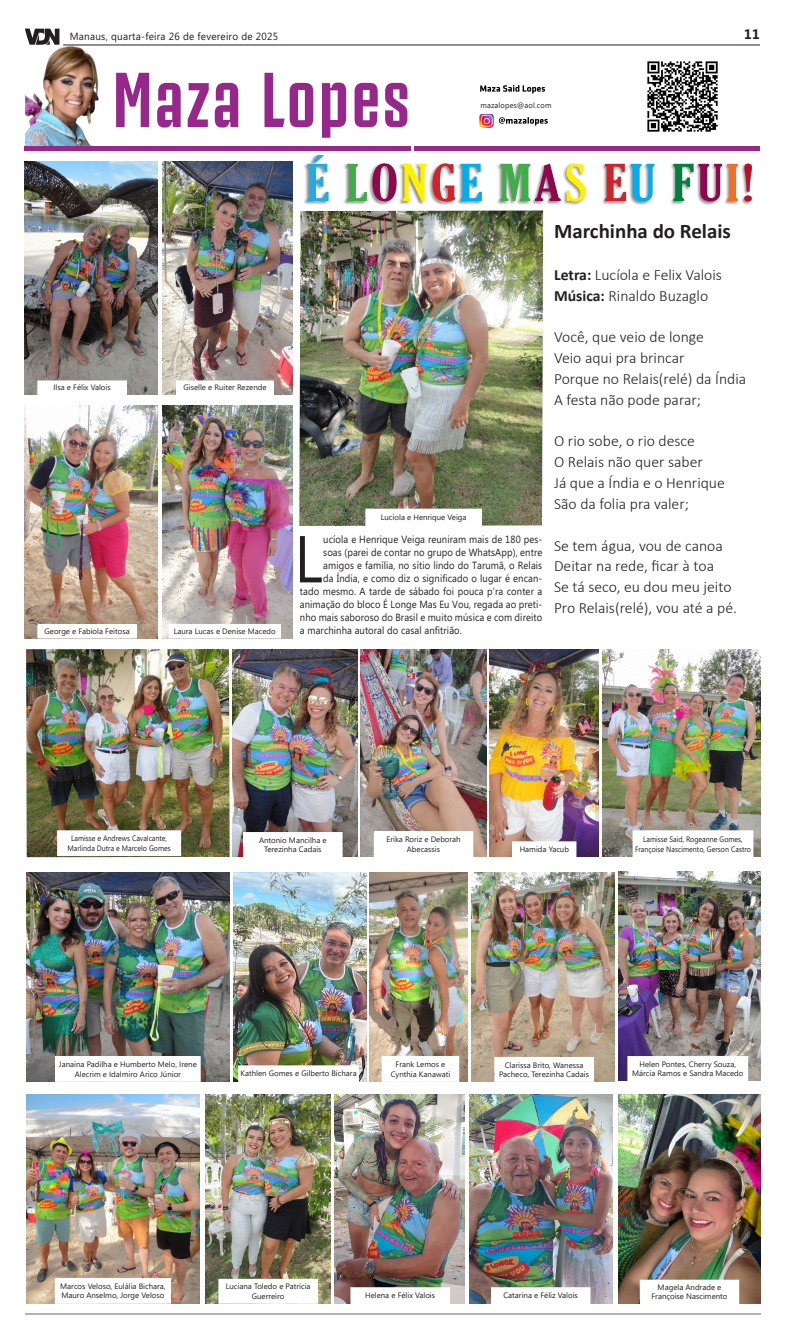
<style>
.page{position:relative;width:787px;height:1340px;background:#fff}
.page>*{position:absolute;margin:0;border:0;box-sizing:border-box;transform-origin:0 0}
.t1{font:700 78.05px "Juventus Fans";letter-spacing:.025em;color:#96288b;scale:.96 1}
.t2{font:66.15px "Microsoft Phags Pa";color:#231f20;scale:.91 1}
.t3{font:extra-condensed 48.91px "Gloucester";letter-spacing:.05em;color:#8f084d;scale:1.26 1}
.t4{font:700 20.82px "Calibri";color:#231f20}
.t5{font:300 15.58px/20.8px "Calibri";color:#231f20}
.t6{font:700 13.91px "Microsoft Phags Pa";color:#231f20;scale:.96 1}
.t7{font:10.41px "Microsoft Phags Pa";letter-spacing:.01em;color:#231f20;scale:.91 1}
.t8{font:10.41px "Microsoft Phags Pa";letter-spacing:.01em;color:#231f20;scale:.96 1}
.t9{font:7.79px/9.4px "Segoe UI";color:#231f20;text-align:center}
.t10{font:7.79px/9.4px "Segoe UI";color:#231f20;text-align:center;scale:.91 1}
.t11{font:7.79px "Microsoft Phags Pa";letter-spacing:.025em;color:#231f20;scale:.96 1}
.s1{color:#26abe0}
.s2{color:#40ad4a}
.s3{color:#fff101}
.s4{color:#d1232a}
.s5{color:#00aeef}
.s6{color:#008040}
.s7{color:#f27021}
.s8{color:#ba0f2b}
.s9{font-weight:700}
</style>
<div class="page">
<hr style="left:63px;top:45px;width:696px;height:1px;background:#231f20">
<svg style="left:25px;top:29px;width:34px;height:15px"></svg>
<hr style="left:25px;top:1313px;width:735px;height:2px;background:#b2b3b7">
<img style="left:25px;top:44px;width:74px;height:102px">
<svg style="left:499px;top:117px;width:48px;height:9px"></svg>
<svg style="left:480px;top:85px;width:64px;height:9px"></svg>
<img style="left:479px;top:114px;width:14px;height:13px">
<hr style="left:414px;top:146px;width:345px;height:4px;background:#96288b">
<hr style="left:25px;top:146px;width:386px;height:4px;background:#96288b">
<img style="left:647px;top:61px;width:71px;height:71px">
<img style="left:26px;top:649px;width:203px;height:208px">
<img style="left:26px;top:1094px;width:174px;height:209px">
<img style="left:299px;top:210px;width:244px;height:316px">
<div style="left:303px;top:154px;width:449px;height:52px;background:#231f20;opacity:.5"></div>
<div style="left:58px;top:830px;width:122px;height:25px;background:#fff"></div>
<div style="left:57px;top:830px;width:124px;height:26px;border:1px solid #fff"></div>
<div style="left:366px;top:509px;width:115px;height:16px;background:#fff"></div>
<div style="left:365px;top:508px;width:116px;height:18px;border:1px solid #fff"></div>
<div style="left:55px;top:1278px;width:115px;height:25px;background:#fff"></div>
<div style="left:55px;top:1277px;width:116px;height:26px;border:1px solid #fff"></div>
<img style="left:162px;top:161px;width:130px;height:233px">
<img style="left:25px;top:161px;width:132px;height:233px">
<div style="left:176px;top:381px;width:97px;height:13px;background:#fff"></div>
<div style="left:176px;top:380px;width:98px;height:14px;border:1px solid #fff"></div>
<div style="left:38px;top:381px;width:88px;height:13px;background:#fff"></div>
<div style="left:37px;top:380px;width:90px;height:14px;border:1px solid #fff"></div>
<img style="left:162px;top:405px;width:130px;height:233px">
<img style="left:25px;top:405px;width:132px;height:233px">
<div style="left:169px;top:625px;width:111px;height:13px;background:#fff"></div>
<div style="left:38px;top:625px;width:98px;height:13px;background:#fff"></div>
<img style="left:205px;top:1094px;width:125px;height:209px">
<div style="left:219px;top:1279px;width:98px;height:24px;background:#fff"></div>
<div style="left:218px;top:1278px;width:100px;height:25px;border:1px solid #fff"></div>
<img style="left:334px;top:1094px;width:130px;height:209px">
<div style="left:351px;top:1287px;width:98px;height:16px;background:#fff"></div>
<div style="left:350px;top:1287px;width:99px;height:16px;border:1px solid #fff"></div>
<img style="left:469px;top:1094px;width:143px;height:209px">
<div style="left:491px;top:1287px;width:98px;height:16px;background:#fff"></div>
<div style="left:491px;top:1287px;width:99px;height:16px;border:1px solid #fff"></div>
<img style="left:26px;top:872px;width:203px;height:209px">
<div style="left:55px;top:1056px;width:145px;height:25px;background:#fff"></div>
<img style="left:233px;top:872px;width:133px;height:209px">
<div style="left:238px;top:1065px;width:120px;height:16px;background:#fff"></div>
<div style="left:238px;top:1065px;width:121px;height:16px;border:1px solid #fff"></div>
<img style="left:369px;top:872px;width:98px;height:209px">
<div style="left:382px;top:1056px;width:76px;height:25px;background:#fff"></div>
<img style="left:471px;top:872px;width:143px;height:209px">
<div style="left:494px;top:1057px;width:99px;height:24px;background:#fff"></div>
<div style="left:494px;top:1056px;width:99px;height:25px;border:1px solid #fff"></div>
<img style="left:361px;top:649px;width:125px;height:208px">
<img style="left:489px;top:649px;width:109px;height:208px">
<div style="left:512px;top:841px;width:63px;height:16px;background:#fff"></div>
<div style="left:512px;top:841px;width:64px;height:16px;border:1px solid #fff"></div>
<img style="left:232px;top:649px;width:125px;height:208px">
<div style="left:243px;top:832px;width:99px;height:24px;background:#fff"></div>
<div style="left:374px;top:831px;width:98px;height:25px;background:#fff"></div>
<img style="left:618px;top:1094px;width:142px;height:209px">
<div style="left:640px;top:1280px;width:98px;height:23px;background:#fff"></div>
<div style="left:639px;top:1279px;width:99px;height:24px;border:1px solid #fff"></div>
<img style="left:618px;top:871px;width:142px;height:209px">
<div style="left:627px;top:1056px;width:120px;height:24px;background:#fff"></div>
<img style="left:602px;top:649px;width:158px;height:208px">
<div style="left:633px;top:830px;width:119px;height:27px;background:#fff"></div>
<div style="left:632px;top:830px;width:121px;height:27px;border:1px solid #fff"></div>
<p class="t8" style="left:70px;top:29px;width:218px">Manaus, quarta-feira 26 de fevereiro de 2025</p>
<p class="t6" style="left:743px;top:24px;width:18px">11</p>
<p class="t1" style="left:112px;top:44px;width:311px">Maza Lopes</p>
<p class="t11" style="left:480px;top:100px;width:75px">mazalopes@aol.com</p>
<p class="t9" style="left:53px;top:382px;width:59px">Ilsa e Félix Valois</p>
<p class="t9" style="left:183px;top:382px;width:85px">Giselle e Ruiter Rezende</p>
<p class="t9" style="left:44px;top:626px;width:87px">George e Fabíola Feitosa</p>
<p class="t9" style="left:174px;top:626px;width:104px">Laura Lucas e Denise Macedo</p>
<p class="t3" style="left:306px;top:155px;width:356px"><span class="s1">É</span> <span class="s2">L</span>O<span class="s3">N</span><span class="s4">G</span><span class="s5">E</span> <span class="s2">M</span>A<span class="s3">S</span> <span class="s4">E</span><span class="s5">U</span> <span class="s6">F</span>U<span class="s7">I</span><span class="s8">!</span></p>
<p class="t9" style="left:380px;top:512px;width:87px">Lucíola e Henrique Veiga</p>
<p class="t2" style="left:294px;top:513px;width:32px">L</p>
<p class="t7" style="left:323px;top:532px;width:242px">ucíola e Henrique Veiga reuniram mais de 180 pes-</p>
<p class="t7" style="left:323px;top:545px;width:242px">soas (parei de contar no grupo de WhatsApp), entre</p>
<p class="t7" style="left:323px;top:558px;width:242px">amigos e família, no sítio lindo do Tarumã, o Relais</p>
<p class="t7" style="left:323px;top:571px;width:242px">da Índia, e como diz o significado o lugar é encan-</p>
<p class="t7" style="left:300px;top:584px;width:268px">tado mesmo. A tarde de sábado foi pouca p’ra conter a</p>
<p class="t7" style="left:300px;top:597px;width:268px">animação do bloco É Longe Mas Eu Vou, regada ao preti-</p>
<p class="t7" style="left:300px;top:610px;width:268px">nho mais saboroso do Brasil e muito música e com direito</p>
<p class="t7" style="left:300px;top:623px;width:179px">a marchinha autoral do casal anfitrião.</p>
<p class="t4" style="left:554px;top:217px;width:178px">Marchinha do Relais</p>
<p class="t5" style="left:554px;top:264px;width:169px"><span class="s9">Letra:</span> Lucíola e Felix Valois<br><span class="s9">Música:</span> Rinaldo Buzaglo</p>
<p class="t5" style="left:554px;top:327px;width:193px">Você, que veio de longe<br>Veio aqui pra brincar<br>Porque no Relais(relé) da Índia<br>A festa não pode parar;</p>
<p class="t5" style="left:554px;top:431px;width:172px">O rio sobe, o rio desce<br>O Relais não quer saber<br>Já que a Índia e o Henrique<br>São da folia pra valer;</p>
<p class="t5" style="left:554px;top:535px;width:184px">Se tem água, vou de canoa<br>Deitar na rede, ficar à toa<br>Se tá seco, eu dou meu jeito<br>Pro Relais(relé), vou até a pé.</p>
<p class="t10" style="left:67px;top:833px;width:115px">Lamisse e Andrews Cavalcante,<br>Marlinda Dutra e Marcelo Gomes</p>
<p class="t9" style="left:259px;top:834px;width:69px">Antonio Mancilha e<br>Terezinha Cadais</p>
<p class="t9" style="left:386px;top:834px;width:76px">Erika Roriz e Deborah<br>Abecassis</p>
<p class="t9" style="left:519px;top:844px;width:51px">Hamida Yacub</p>
<p class="t10" style="left:634px;top:834px;width:129px">Lamisse Said, Rogeanne Gomes,<br>Françoise Nascimento, Gerson Castro</p>
<p class="t9" style="left:59px;top:1059px;width:139px">Janaina Padilha e Humberto Melo, Irene<br>Alecrim e Idalmiro Arico Júnior</p>
<p class="t9" style="left:240px;top:1068px;width:118px">Kathlen Gomes e Gilberto Bichara</p>
<p class="t9" style="left:390px;top:1059px;width:61px">Frank Lemos e<br>Cynthia Kanawati</p>
<p class="t9" style="left:499px;top:1059px;width:91px">Clarissa Brito, Wanessa<br>Pacheco, Terezinha Cadais</p>
<p class="t9" style="left:632px;top:1058px;width:113px">Helen Pontes, Cherry Souza,<br>Márcia Ramos e Sandra Macedo</p>
<p class="t9" style="left:60px;top:1280px;width:107px;text-align:left">Marcos Veloso, Eulália Bichara,<br>Mauro Anselmo, Jorge Veloso</p>
<p class="t9" style="left:226px;top:1281px;width:86px">Luciana Toledo e Patrícia<br>Guerreiro</p>
<p class="t9" style="left:365px;top:1290px;width:72px">Helena e Félix Valois</p>
<p class="t9" style="left:503px;top:1290px;width:76px">Catarina e Féliz Valois</p>
<p class="t9" style="left:651px;top:1281px;width:77px">Magela Andrade e<br>Françoise Nascimento</p>
</div>
